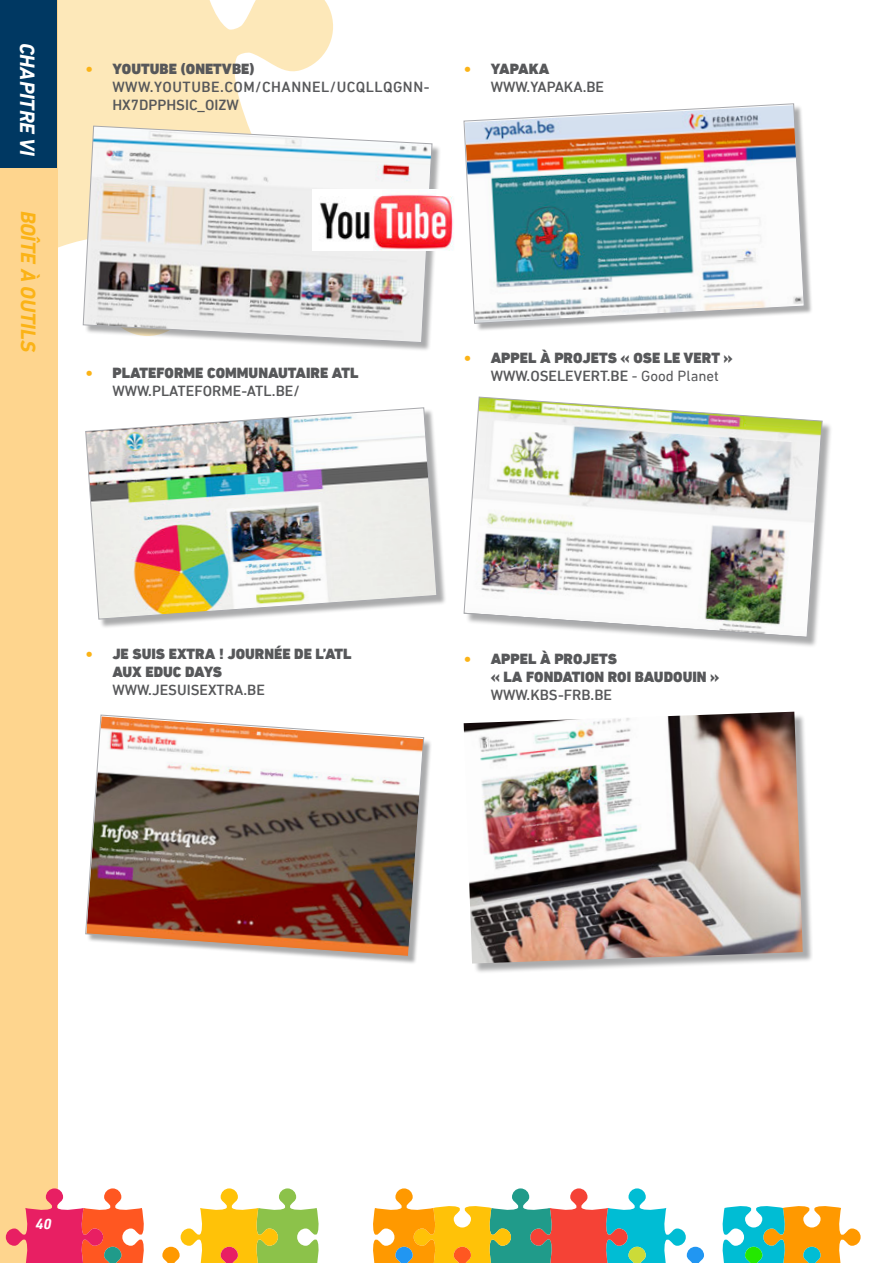
<style>
.page{position:relative;width:893px;height:1263px;background:#fff}
.page>*{position:absolute;margin:0;border:0;box-sizing:border-box;transform-origin:0 0}
.t1{font:italic 700 21px "DIN Next LT Pro";color:#fbb316}
.t2{font:italic 700 21px "DIN Next LT Pro";color:#fff}
.t3{font:900 15px/18px "DIN Next LT Pro";color:#57585a}
.t4{font:500 15px/18px "DIN Next LT Pro";color:#57585a}
.t5{font:500 15px/18px "DIN Next LT Pro";letter-spacing:.035em;color:#57585a}
.t6{font:italic 700 15px "DIN Next LT Pro";color:#fff}
.s1{color:#fbb316}
.s2{font-weight:900;color:#fbb316}
.s3{font-weight:900}
.s4{font-weight:400}
</style>
<div class="page">
<svg style="left:57px;top:0;width:276px;height:343px"></svg>
<div style="left:0;top:0;width:57px;height:1263px;background:#fed58e"></div>
<div style="left:0;top:0;width:56px;height:168px;background:#003862"></div>
<svg style="left:6px;top:1188px;width:313px;height:75px"></svg>
<svg style="left:373px;top:1188px;width:488px;height:75px"></svg>
<div style="left:85px;top:128px;width:357px;height:224px;background:#57585a;opacity:.5"></div>
<svg style="left:83px;top:125px;width:350px;height:218px"></svg>
<img style="left:312px;top:189px;width:142px;height:62px">
<div style="left:87px;top:409px;width:359px;height:219px;background:#57585a;opacity:.5"></div>
<img style="left:85px;top:407px;width:353px;height:213px">
<div style="left:87px;top:716px;width:345px;height:249px;background:#57585a;opacity:.5"></div>
<img style="left:85px;top:714px;width:339px;height:243px">
<div style="left:465px;top:105px;width:348px;height:227px;background:#57585a;opacity:.5"></div>
<img style="left:463px;top:103px;width:342px;height:221px">
<div style="left:465px;top:399px;width:368px;height:249px;background:#57585a;opacity:.5"></div>
<img style="left:463px;top:396px;width:360px;height:242px">
<div style="left:465px;top:713px;width:348px;height:261px;background:#57585a;opacity:.5"></div>
<img style="left:464px;top:712px;width:339px;height:251px">
<h1 class="t2" style="left:40px;top:43px;width:115px;rotate:90deg">CHAPITRE VI</h1>
<h1 class="t1" style="left:41px;top:210px;width:143px;rotate:90deg">BOÎTE À OUTILS</h1>
<p class="t3" style="left:85px;top:60px;width:171px"><span class="s1">•</span> YOUTUBE (ONETVBE)</p>
<p class="t5" style="left:112px;top:78px;width:319px">WWW.YOUTUBE.COM/CHANNEL/UCQLLQGNN-<br>HX7DPPHSIC_OIZW</p>
<p class="t4" style="left:491px;top:60px;width:115px;text-indent:-27px"><span class="s2">•</span> <span class="s3">YAPAKA<br></span>WWW.YAPAKA.BE</p>
<p class="t3" style="left:85px;top:364px;width:275px"><span class="s1">•</span> PLATEFORME COMMUNAUTAIRE ATL</p>
<p class="t4" style="left:112px;top:382px;width:189px">WWW.PLATEFORME-ATL.BE/</p>
<p class="t3" style="left:464px;top:349px;width:270px"><span class="s1">•</span> APPEL À PROJETS « OSE LE VERT »</p>
<p class="t4" style="left:491px;top:367px;width:230px">WWW.OSELEVERT.BE <span class="s4">- Good Planet</span></p>
<p class="t3" style="left:112px;top:645px;width:241px;text-indent:-27px"><span class="s1">•</span> JE SUIS EXTRA ! JOURNÉE DE L’ATL<br>AUX EDUC DAYS</p>
<p class="t4" style="left:112px;top:680px;width:154px">WWW.JESUISEXTRA.BE</p>
<p class="t3" style="left:491px;top:650px;width:230px;text-indent:-27px"><span class="s1">•</span> APPEL À PROJETS<br>« LA FONDATION ROI BAUDOUIN »</p>
<p class="t4" style="left:491px;top:686px;width:123px">WWW.KBS-FRB.BE</p>
<p class="t6" style="left:36px;top:1215px;width:18px">40</p>
</div>
